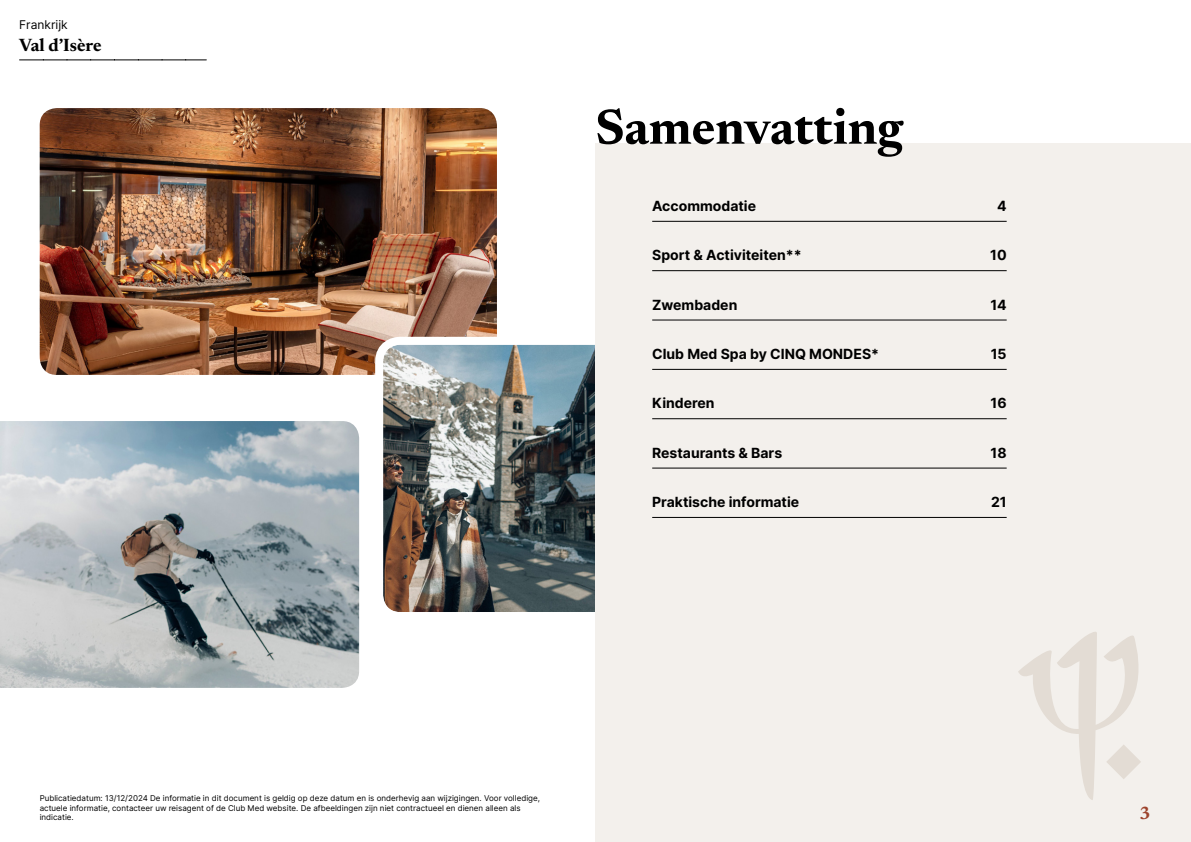
<style>
.page{position:relative;width:1191px;height:842px;background:#fff}
.page>*{position:absolute;margin:0;border:0;box-sizing:border-box;transform-origin:0 0}
.t1{font:700 50px "Newsreader 24 pt";color:#000}
.t2{font:700 18px "Newsreader 24 pt";letter-spacing:-.005em;color:#000}
.t3{font:700 18px "Newsreader 24 pt";color:#9d432c}
.t4{font:700 14px "Inter";color:#000}
.t5{font:12px "Inter";color:#000}
.t6{font:8px/9.6px "Inter";color:#000}
</style>
<div class="page">
<img style="left:40px;top:108px;width:457px;height:267px">
<img style="left:0;top:421px;width:359px;height:267px">
<img style="left:371px;top:333px;width:224px;height:279px">
<svg style="left:20px;top:60px;width:186px;height:1px"></svg>
<div style="left:595px;top:144px;width:596px;height:698px;background:#f3f0ec"></div>
<svg style="left:1018px;top:632px;width:123px;height:168px"></svg>
<hr style="left:652px;top:221px;width:354px;height:1px;background:#000">
<hr style="left:652px;top:270px;width:354px;height:1px;background:#000">
<hr style="left:652px;top:320px;width:354px;height:1px;background:#000">
<hr style="left:652px;top:369px;width:354px;height:1px;background:#000">
<hr style="left:652px;top:418px;width:354px;height:1px;background:#000">
<hr style="left:652px;top:468px;width:354px;height:1px;background:#000">
<hr style="left:652px;top:517px;width:354px;height:1px;background:#000">
<h3 class="t5" style="left:19px;top:15px;width:50px">Frankrijk</h3>
<h2 class="t2" style="left:19px;top:32px;width:84px">Val d’Isère</h2>
<h1 class="t1" style="left:595px;top:91px;width:309px">Samenvatting</h1>
<h3 class="t4" style="left:652px;top:196px;width:105px">Accommodatie</h3>
<h3 class="t4" style="left:997px;top:196px;width:11px">4</h3>
<h3 class="t4" style="left:652px;top:245px;width:151px">Sport &amp; Activiteiten**</h3>
<h3 class="t4" style="left:990px;top:245px;width:18px">10</h3>
<h3 class="t4" style="left:652px;top:294px;width:87px">Zwembaden</h3>
<h3 class="t4" style="left:990px;top:294px;width:18px">14</h3>
<h3 class="t4" style="left:652px;top:344px;width:228px">Club Med Spa by CINQ MONDES*</h3>
<h3 class="t4" style="left:990px;top:344px;width:17px">15</h3>
<h3 class="t4" style="left:652px;top:393px;width:64px">Kinderen</h3>
<h3 class="t4" style="left:990px;top:393px;width:18px">16</h3>
<h3 class="t4" style="left:652px;top:442px;width:131px">Restaurants &amp; Bars</h3>
<h3 class="t4" style="left:990px;top:442px;width:18px">18</h3>
<h3 class="t4" style="left:652px;top:492px;width:148px">Praktische informatie</h3>
<h3 class="t4" style="left:991px;top:492px;width:17px">21</h3>
<p class="t6" style="left:40px;top:793px;width:502px">Publicatiedatum: 13/12/2024 De informatie in dit document is geldig op deze datum en is onderhevig aan wijzigingen. Voor volledige, actuele informatie, contacteer uw reisagent of de Club Med website. De afbeeldingen zijn niet contractueel en dienen alleen als indicatie.</p>
<h2 class="t3" style="left:1139px;top:800px;width:13px">3</h2>
</div>
